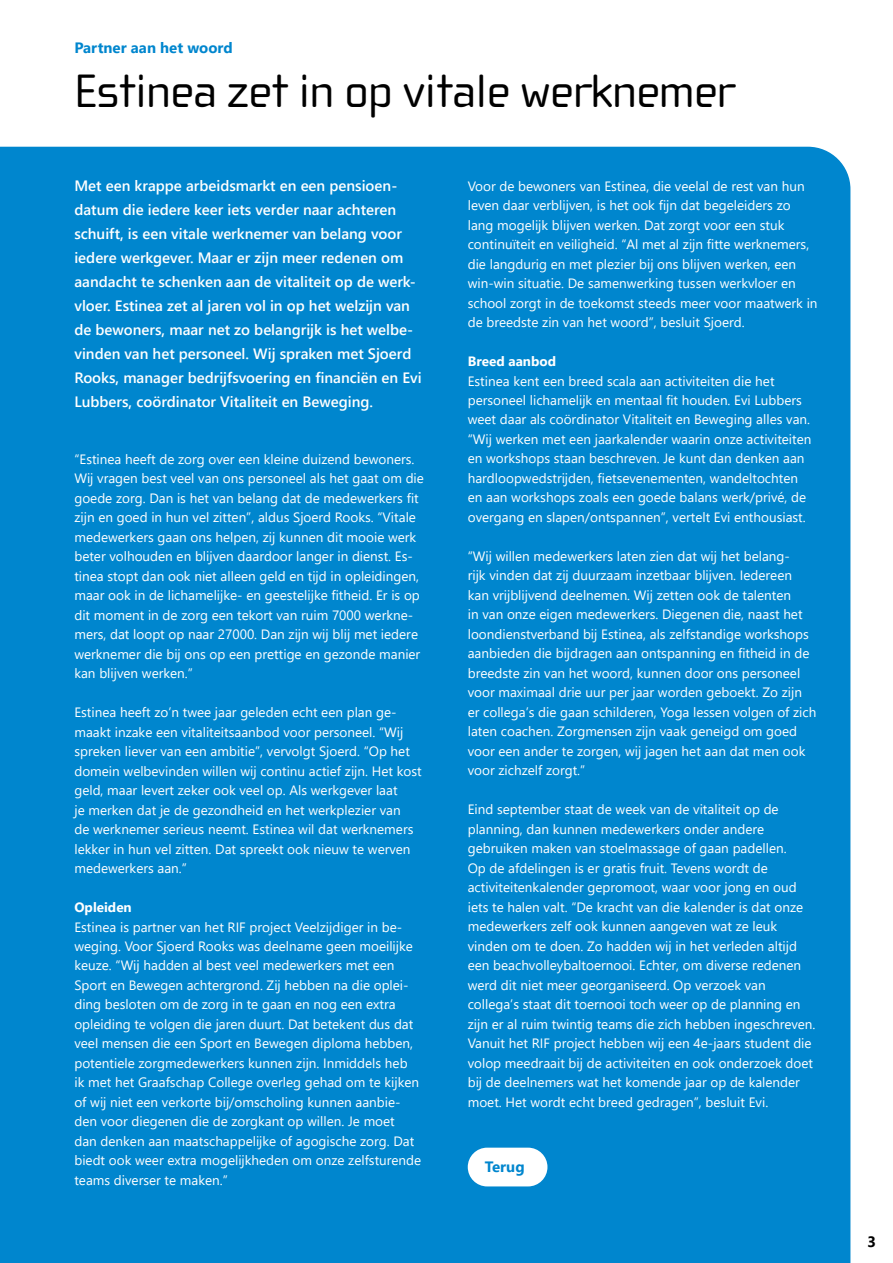
<style>
.page{position:relative;width:893px;height:1263px;background:#fff}
.page>*{position:absolute;margin:0;border:0;box-sizing:border-box;transform-origin:0 0}
.t1{font:48px "Cholla Wide OT";letter-spacing:-.01em;color:#000}
.t2{font:600 15px/24px "Segoe UI";color:#fff}
.t3{font:700 15px "Segoe UI";color:#0086ce}
.t4{font:700 15px "Segoe UI";color:#000}
.t5{font:13.5px/19.5px "Segoe UI";color:#fff}
.t6{font:700 13.5px "Segoe UI";color:#fff}
</style>
<div class="page">
<div style="left:0;top:147px;width:850px;height:1116px;background:#0086ce"></div>
<div style="left:468px;top:1148px;width:79px;height:38px;background:#fff;border-radius:19px"></div>
<p class="t3" style="left:74px;top:34px;width:160px">Partner aan het woord</p>
<h1 class="t1" style="left:74px;top:65px;width:662px">Estinea zet in op vitale werknemer</h1>
<p class="t2" style="left:74px;top:173px;width:349px">Met een krappe arbeidsmarkt en een pensioen&shy;datum die iedere keer iets verder naar achteren schuift, is een vitale werknemer van belang voor iedere werkgever. Maar er zijn meer redenen om aandacht te schenken aan de vitaliteit op de werk&shy;vloer. Estinea zet al jaren vol in op het welzijn van de bewoners, maar net zo belangrijk is het welbe&shy;vinden van het personeel. Wij spraken met Sjoerd Rooks, manager bedrijfsvoering en financiën en Evi Lubbers, coördinator Vitaliteit en Beweging.</p>
<p class="t5" style="left:74px;top:448px;width:351px">“Estinea heeft de zorg over een kleine duizend bewoners.<br>Wij vragen best veel van ons personeel als het gaat om die goede zorg. Dan is het van belang dat de medewerkers fit zijn en goed in hun vel zitten”, aldus Sjoerd Rooks. “Vitale medewerkers gaan ons helpen, zij kunnen dit mooie werk beter volhouden en blijven daardoor langer in dienst. Es&shy;tinea stopt dan ook niet alleen geld en tijd in opleidingen, maar ook in de lichamelijke- en geestelijke fitheid. Er is op dit moment in de zorg een tekort van ruim 7000 werkne&shy;mers, dat loopt op naar 27000. Dan zijn wij blij met iedere werknemer die bij ons op een prettige en gezonde manier kan blijven werken.”</p>
<p class="t5" style="left:74px;top:701px;width:349px">Estinea heeft zo’n twee jaar geleden echt een plan ge&shy;maakt inzake een vitaliteitsaanbod voor personeel. “Wij spreken liever van een ambitie”, vervolgt Sjoerd. “Op het domein welbevinden willen wij continu actief zijn. Het kost geld, maar levert zeker ook veel op. Als werkgever laat<br>je merken dat je de gezondheid en het werkplezier van<br>de werknemer serieus neemt. Estinea wil dat werknemers lekker in hun vel zitten. Dat spreekt ook nieuw te werven medewerkers aan.”</p>
<p class="t6" style="left:74px;top:894px;width:59px">Opleiden</p>
<p class="t5" style="left:74px;top:916px;width:348px">Estinea is partner van het RIF project Veelzijdiger in be&shy;weging. Voor Sjoerd Rooks was deelname geen moeilijke keuze. “Wij hadden al best veel medewerkers met een Sport en Bewegen achtergrond. Zij hebben na die oplei&shy;ding besloten om de zorg in te gaan en nog een extra opleiding te volgen die jaren duurt. Dat betekent dus dat veel mensen die een Sport en Bewegen diploma hebben, potentiele zorgmedewerkers kunnen zijn. Inmiddels heb<br>ik met het Graafschap College overleg gehad om te kijken of wij niet een verkorte bij/omscholing kunnen aanbie&shy;den voor diegenen die de zorgkant op willen. Je moet<br>dan denken aan maatschappelijke of agogische zorg. Dat biedt ook weer extra mogelijkheden om onze zelfsturende teams diverser te maken.”</p>
<p class="t5" style="left:468px;top:175px;width:351px">Voor de bewoners van Estinea, die veelal de rest van hun leven daar verblijven, is het ook fijn dat begeleiders zo lang mogelijk blijven werken. Dat zorgt voor een stuk continuïteit en veiligheid. “Al met al zijn fitte werknemers, die langdurig en met plezier bij ons blijven werken, een win-win situatie. De samenwerking tussen werkvloer en school zorgt in de toekomst steeds meer voor maatwerk in de breedste zin van het woord”, besluit Sjoerd.</p>
<p class="t6" style="left:468px;top:348px;width:90px">Breed aanbod</p>
<p class="t5" style="left:468px;top:370px;width:345px">Estinea kent een breed scala aan activiteiten die het personeel lichamelijk en mentaal fit houden. Evi Lubbers weet daar als coördinator Vitaliteit en Beweging alles van. “Wij werken met een jaarkalender waarin onze activiteiten en workshops staan beschreven. Je kunt dan denken aan hardloopwedstrijden, fietsevenementen, wandeltochten en aan workshops zoals een goede balans werk/privé, de overgang en slapen/ontspannen”, vertelt Evi enthousiast.</p>
<p class="t5" style="left:468px;top:545px;width:350px">“Wij willen medewerkers laten zien dat wij het belang-<br>rijk vinden dat zij duurzaam inzetbaar blijven. Iedereen kan vrijblijvend deelnemen. Wij zetten ook de talenten<br>in van onze eigen medewerkers. Diegenen die, naast het loondienstverband bij Estinea, als zelfstandige workshops aanbieden die bijdragen aan ontspanning en fitheid in de breedste zin van het woord, kunnen door ons personeel voor maximaal drie uur per jaar worden geboekt. Zo zijn er collega’s die gaan schilderen, Yoga lessen volgen of zich laten coachen. Zorgmensen zijn vaak geneigd om goed voor een ander te zorgen, wij jagen het aan dat men ook voor zichzelf zorgt.”</p>
<p class="t5" style="left:468px;top:799px;width:349px">Eind september staat de week van de vitaliteit op de planning, dan kunnen medewerkers onder andere gebruiken maken van stoelmassage of gaan padellen.<br>Op de afdelingen is er gratis fruit. Tevens wordt de activiteitenkalender gepromoot, waar voor jong en oud iets te halen valt. “De kracht van die kalender is dat onze medewerkers zelf ook kunnen aangeven wat ze leuk vinden om te doen. Zo hadden wij in het verleden altijd een beachvolleybaltoernooi. Echter, om diverse redenen werd dit niet meer georganiseerd. Op verzoek van collega’s staat dit toernooi toch weer op de planning en zijn er al ruim twintig teams die zich hebben ingeschreven.<br>Vanuit het RIF project hebben wij een 4e-jaars student die volop meedraait bij de activiteiten en ook onderzoek doet bij de deelnemers wat het komende jaar op de kalender moet. Het wordt echt breed gedragen”, besluit Evi.</p>
<p class="t3" style="left:485px;top:1153px;width:41px">Terug</p>
<p class="t4" style="left:867px;top:1228px;width:10px">3</p>
</div>
